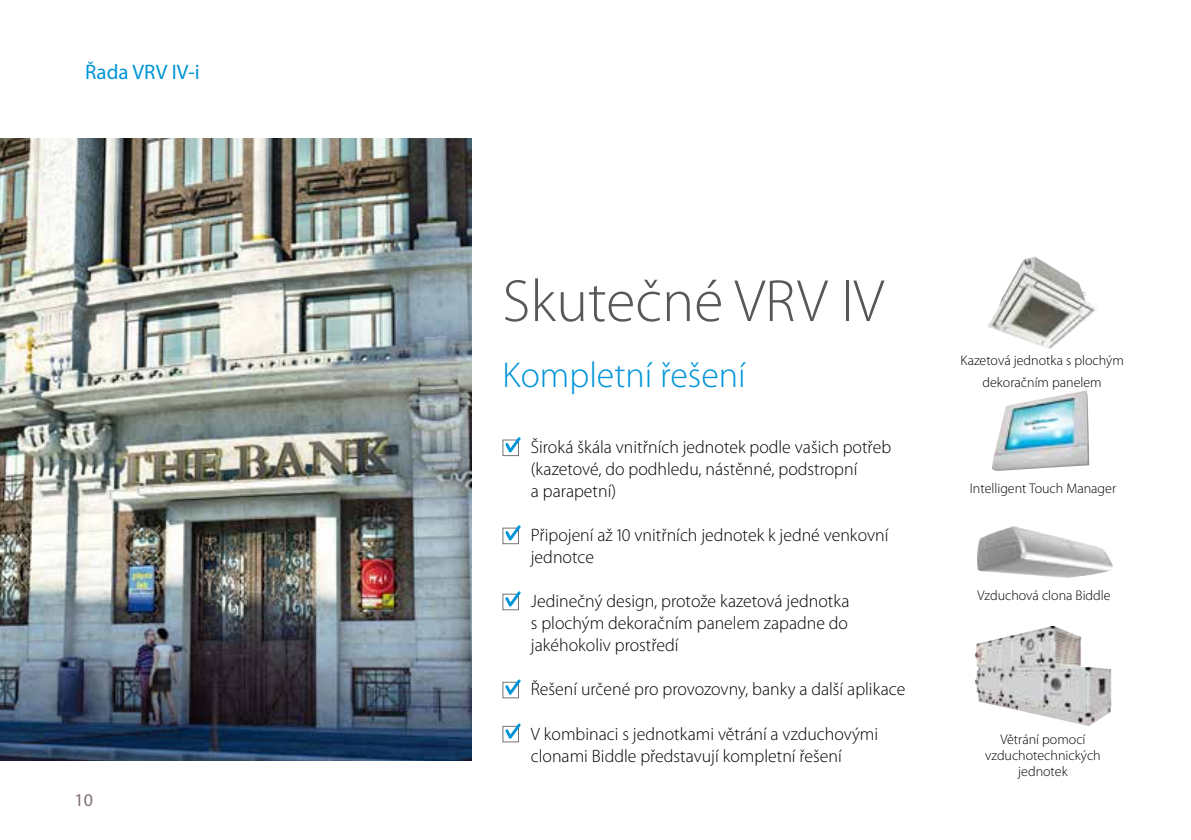
<style>
.page{position:relative;width:1191px;height:840px;background:#fff}
.page>*{position:absolute;margin:0;border:0;box-sizing:border-box;transform-origin:0 0}
.t1{font:300 60px "Myriad Pro";color:#58585a}
.t2{font:300 36px "Myriad Pro";color:#0095d8}
.t3{font:21px "Myriad Pro";color:#0095d8}
.t4{font:300 18px/22px "Myriad Pro";color:#000}
.t5{font:18px "Myriad Pro";color:#7d726b}
.t6{font:300 14px/16px "Myriad Pro";color:#000;text-align:center}
</style>
<div class="page">
<div style="left:502px;top:439px;width:17px;height:17px;border:1px solid #767374"></div>
<svg style="left:503px;top:437px;width:18px;height:19px"></svg>
<div style="left:502px;top:527px;width:17px;height:17px;border:1px solid #767374"></div>
<svg style="left:503px;top:525px;width:18px;height:19px"></svg>
<div style="left:502px;top:593px;width:17px;height:17px;border:1px solid #767374"></div>
<svg style="left:503px;top:591px;width:18px;height:19px"></svg>
<div style="left:502px;top:681px;width:17px;height:17px;border:1px solid #767374"></div>
<svg style="left:503px;top:679px;width:18px;height:19px"></svg>
<div style="left:502px;top:725px;width:17px;height:17px;border:1px solid #767374"></div>
<svg style="left:503px;top:723px;width:18px;height:19px"></svg>
<img style="left:988px;top:256px;width:108px;height:93px">
<img style="left:0;top:138px;width:472px;height:622px">
<img style="left:977px;top:526px;width:136px;height:51px">
<img style="left:992px;top:390px;width:97px;height:80px">
<img style="left:974px;top:625px;width:137px;height:100px">
<p class="t3" style="left:85px;top:59px;width:116px">Řada VRV IV-i</p>
<p class="t5" style="left:75px;top:788px;width:20px">10</p>
<h1 class="t1" style="left:502px;top:268px;width:383px">Skutečné VRV IV</h1>
<h2 class="t2" style="left:502px;top:355px;width:245px">Kompletní řešení</h2>
<p class="t6" style="left:960px;top:349px;width:165px;line-height:22px">Kazetová jednotka s plochým dekoračním panelem</p>
<p class="t4" style="left:531px;top:436px;width:362px">Široká škála vnitřních jednotek podle vašich potřeb (kazetové, do podhledu, nástěnné, podstropní<br>a parapetní)</p>
<p class="t4" style="left:531px;top:524px;width:359px">Připojení až 10 vnitřních jednotek k jedné venkovní jednotce</p>
<p class="t4" style="left:531px;top:590px;width:320px;text-align:justify">Jedinečný design, protože kazetová jednotka s plochým dekoračním panelem zapadne do jakéhokoliv prostředí</p>
<p class="t4" style="left:531px;top:678px;width:376px">Řešení určené pro provozovny, banky a další aplikace</p>
<p class="t4" style="left:531px;top:722px;width:349px">V kombinaci s jednotkami větrání a vzduchovými clonami Biddle představují kompletní řešení</p>
<p class="t6" style="left:969px;top:480px;width:148px">Intelligent Touch Manager</p>
<p class="t6" style="left:977px;top:587px;width:135px">Vzduchová clona Biddle</p>
<p class="t6" style="left:985px;top:731px;width:117px">Větrání pomocí vzduchotechnických jednotek</p>
</div>
